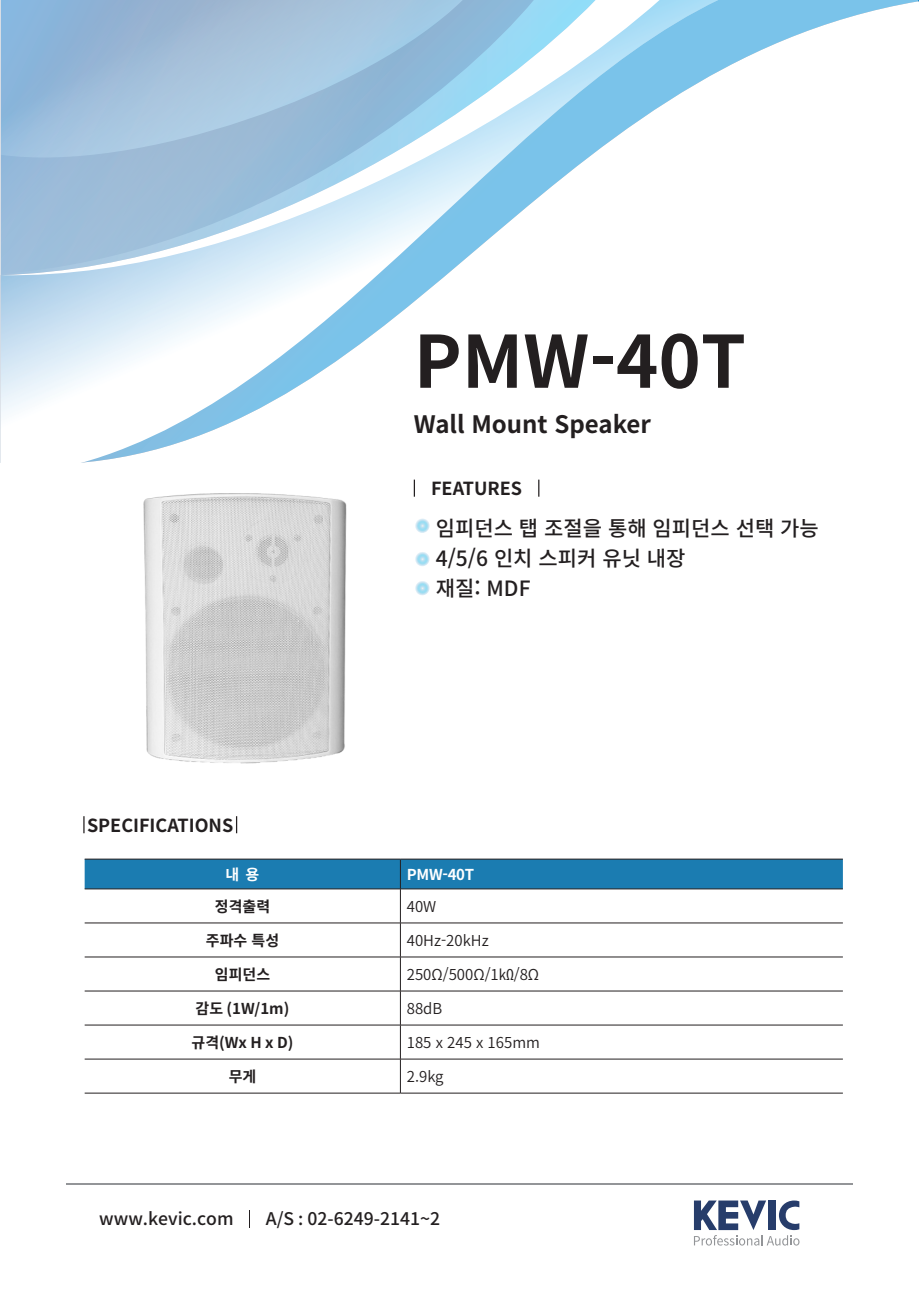
<style>
.page{position:relative;width:919px;height:1289px;background:#fff}
.page>*{position:absolute;margin:0;border:0;box-sizing:border-box;transform-origin:0 0}
.t1{font:700 72px "Noto Sans CJ Kkr";color:#231f20}
.t2{font:700 24px "Noto Sans CJ Kkr";color:#231f20}
.t3{font:500 21px/30px "Noto Sans CJ Kkr";color:#231f20}
.t4{font:700 18px "Noto Sans CJ Kkr";color:#231f20}
.t5{font:500 17.4px "Noto Sans CJ Kkr";color:#231f20}
.t6{font:600 15px "Noto Sans CJ Kkr";color:#231f20}
.t7{font:700 15px "Noto Sans CJ Kkr";color:#231f20}
.t8{font:700 15px "Noto Sans CJ Kkr";letter-spacing:-.02em;color:#fff}
</style>
<div class="page">
<svg style="left:1px;top:0;width:917px;height:463px"></svg>
<svg style="left:694px;top:1200px;width:105px;height:45px"></svg>
<svg style="left:249px;top:1210px;width:1px;height:17px"></svg>
<hr style="left:66px;top:1183px;width:787px;height:1px;background:#939598">
<svg style="left:414px;top:479px;width:1px;height:17px"></svg>
<svg style="left:538px;top:479px;width:1px;height:17px"></svg>
<svg style="left:414px;top:517px;width:16px;height:16px"></svg>
<svg style="left:414px;top:551px;width:16px;height:15px"></svg>
<svg style="left:414px;top:580px;width:16px;height:15px"></svg>
<img style="left:143px;top:493px;width:203px;height:270px">
<div style="left:85px;top:859px;width:757px;height:29px;background:#1b7cb1"></div>
<hr style="left:85px;top:888px;width:315px;height:1px;background:#231f20">
<hr style="left:400px;top:888px;width:442px;height:1px;background:#231f20">
<hr style="left:400px;top:889px;width:1px;height:33px;background:#231f20">
<hr style="left:85px;top:922px;width:315px;height:1px;background:#231f20">
<hr style="left:400px;top:922px;width:442px;height:1px;background:#231f20">
<hr style="left:400px;top:923px;width:1px;height:33px;background:#231f20">
<hr style="left:85px;top:956px;width:315px;height:1px;background:#231f20">
<hr style="left:400px;top:956px;width:442px;height:1px;background:#231f20">
<hr style="left:400px;top:957px;width:1px;height:33px;background:#231f20">
<hr style="left:85px;top:990px;width:315px;height:1px;background:#231f20">
<hr style="left:400px;top:990px;width:442px;height:1px;background:#231f20">
<hr style="left:400px;top:991px;width:1px;height:33px;background:#231f20">
<hr style="left:85px;top:1024px;width:315px;height:1px;background:#231f20">
<hr style="left:400px;top:1024px;width:442px;height:1px;background:#231f20">
<hr style="left:400px;top:1025px;width:1px;height:33px;background:#231f20">
<hr style="left:85px;top:1058px;width:315px;height:1px;background:#231f20">
<hr style="left:400px;top:1058px;width:442px;height:1px;background:#231f20">
<hr style="left:400px;top:1059px;width:1px;height:33px;background:#231f20">
<hr style="left:85px;top:1092px;width:315px;height:1px;background:#231f20">
<hr style="left:400px;top:1092px;width:442px;height:1px;background:#231f20">
<hr style="left:85px;top:858px;width:315px;height:1px;background:#231f20">
<hr style="left:400px;top:858px;width:442px;height:1px;background:#231f20">
<svg style="left:83px;top:816px;width:2px;height:17px"></svg>
<svg style="left:236px;top:816px;width:1px;height:17px"></svg>
<h1 class="t1" style="left:414px;top:321px;width:333px">PMW-40T</h1>
<h2 class="t2" style="left:414px;top:410px;width:239px">Wall Mount Speaker</h2>
<p class="t4" style="left:87px;top:814px;width:148px">SPECIFICATIONS</p>
<p class="t4" style="left:431px;top:478px;width:93px">FEATURES</p>
<h3 class="t3" style="left:435px;top:513px;width:385px">임피던스 탭 조절을 통해 임피던스 선택 가능<br>4/5/6 인치 스피커 유닛 내장<br>재질: MDF</h3>
<p class="t8" style="left:226px;top:866px;width:35px">내 용</p>
<p class="t8" style="left:407px;top:866px;width:69px">PMW-40T</p>
<p class="t7" style="left:215px;top:898px;width:57px">정격출력</p>
<p class="t6" style="left:407px;top:898px;width:31px">40W</p>
<p class="t7" style="left:206px;top:932px;width:75px">주파수 특성</p>
<p class="t6" style="left:407px;top:932px;width:83px">40Hz-20kHz</p>
<p class="t7" style="left:215px;top:966px;width:57px">임피던스</p>
<p class="t6" style="left:407px;top:966px;width:134px">250Ω/500Ω/1㏀/8Ω</p>
<p class="t7" style="left:196px;top:1000px;width:95px">감도 (1W/1m)</p>
<p class="t6" style="left:407px;top:1000px;width:37px">88dB</p>
<p class="t7" style="left:191px;top:1034px;width:103px">규격(Wx H x D)</p>
<p class="t6" style="left:407px;top:1034px;width:135px">185 x 245 x 165mm</p>
<p class="t7" style="left:229px;top:1068px;width:29px">무게</p>
<p class="t6" style="left:407px;top:1068px;width:38px">2.9kg</p>
<p class="t5" style="left:99px;top:1208px;width:136px">www.kevic.com</p>
<p class="t5" style="left:266px;top:1208px;width:176px">A/S : 02-6249-2141~2</p>
</div>
